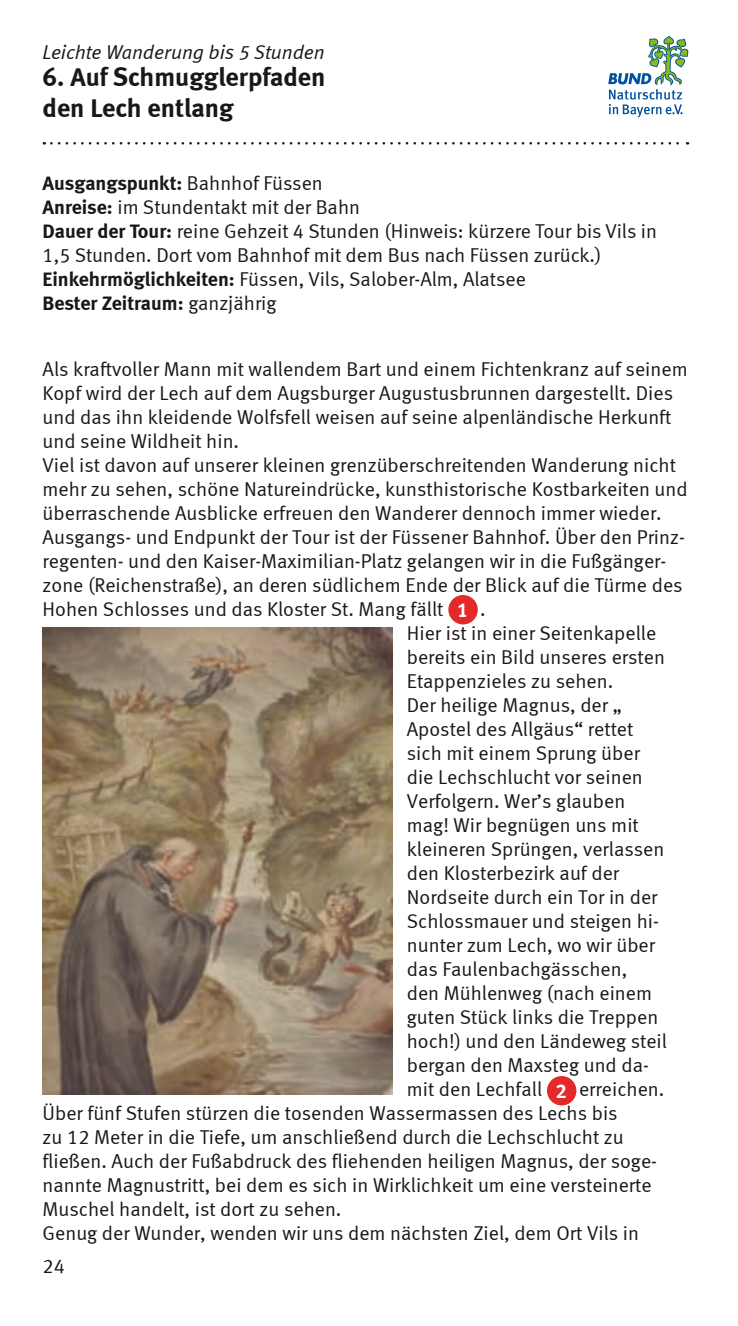
<style>
.page{position:relative;width:738px;height:1326px;background:#fff}
.page>*{position:absolute;margin:0;border:0;box-sizing:border-box;transform-origin:0 0}
.t1{font:26.25px/31.5px "Meta Bold LF";color:#1a171c}
.t2{font:20px/24px "Meta Normal LF";color:#1a171c}
.t3{font:20px "Meta Bold LF";letter-spacing:-.005em;color:#1a171c}
.t4{font:italic 20px "Meta Normal LF";letter-spacing:-.005em;color:#1a171c}
.t5{font:20px "Meta Bold LF";color:#fff}
.s1{font-family:"Meta Normal LF"}
.s2{font-family:"Meta Bold LF"}
</style>
<div class="page">
<svg style="left:51px;top:142px;width:636px;height:2px"></svg>
<svg style="left:608px;top:35px;width:79px;height:82px"></svg>
<div style="left:448px;top:595px;width:29px;height:29px;background:#e42a28;border-radius:50%"></div>
<div style="left:546px;top:1075px;width:30px;height:30px;background:#e42a28;border-radius:50%"></div>
<img style="left:43px;top:627px;width:349px;height:466px">
<p class="t4" style="left:43px;top:41px;width:283px">Leichte Wanderung bis 5 Stunden</p>
<h1 class="t1" style="left:43px;top:60px;width:284px">6. Auf Schmugglerpfaden den Lech entlang</h1>
<p class="t3" style="left:43px;top:171px;width:281px">Ausgangspunkt: <span class="s1">Bahnhof Füssen</span></p>
<p class="t2" style="left:43px;top:194px;width:615px"><span class="s2">Anreise:</span> im Stundentakt mit der Bahn<br><span class="s2">Dauer der Tour:</span> reine Gehzeit 4 Stunden (Hinweis: kürzere Tour bis Vils in 1,5 Stunden. Dort vom Bahnhof mit dem Bus nach Füssen zurück.)<br><span class="s2">Einkehrmöglichkeiten:</span> Füssen, Vils, Salober-Alm, Alatsee</p>
<p class="t3" style="left:43px;top:291px;width:235px">Bester Zeitraum: <span class="s1">ganzjährig</span></p>
<p class="t2" style="left:43px;top:357px;width:646px">Als kraftvoller Mann mit wallendem Bart und einem Fichtenkranz auf seinem Kopf wird der Lech auf dem Augsburger Augustusbrunnen dargestellt. Dies und das ihn kleidende Wolfsfell weisen auf seine alpenländische Herkunft und seine Wildheit hin.<br>Viel ist davon auf unserer kleinen grenzüberschreitenden Wanderung nicht mehr zu sehen, schöne Natureindrücke, kunsthistorische Kostbarkeiten und überraschende Ausblicke erfreuen den Wanderer dennoch immer wieder.<br>Ausgangs- und Endpunkt der Tour ist der Füssener Bahnhof. Über den Prinz&shy;regenten- und den Kaiser-Maximilian-Platz gelangen wir in die Fußgänger&shy;zone (Reichenstraße), an deren südlichem Ende der Blick auf die Türme des Hohen Schlosses und das Kloster St. Mang fällt</p>
<p class="t5" style="left:457px;top:597px;width:13px">1</p>
<p class="t2" style="left:406px;top:620px;width:261px">Hier ist in einer Seitenkapelle bereits ein Bild unseres ersten<br>Etappenzieles zu sehen.<br>Der heilige Magnus, der „<br>Apostel des Allgäus“ rettet sich mit einem Sprung über die Lechschlucht vor seinen<br>Verfolgern. Wer’s glauben mag! Wir begnügen uns mit kleineren Sprüngen, verlassen den Klosterbezirk auf der<br>Nordseite durch ein Tor in der<br>Schlossmauer und steigen hi&shy;nunter zum Lech, wo wir über das Faulenbachgässchen,<br>den Mühlenweg (nach einem guten Stück links die Treppen hoch!) und den Ländeweg steil bergan den Maxsteg und da&shy;mit den Lechfall</p>
<p class="t2" style="left:480px;top:597px;width:7px">.</p>
<p class="t2" style="left:578px;top:1076px;width:87px">erreichen.</p>
<p class="t5" style="left:555px;top:1078px;width:13px">2</p>
<p class="t2" style="left:43px;top:1100px;width:615px">Über fünf Stufen stürzen die tosenden Wassermassen des Lechs bis<br>zu 12 Meter in die Tiefe, um anschließend durch die Lechschlucht zu fließen. Auch der Fußabdruck des fliehenden heiligen Magnus, der soge&shy;nannte Magnustritt, bei dem es sich in Wirklichkeit um eine versteinerte Muschel handelt, ist dort zu sehen.<br>Genug der Wunder, wenden wir uns dem nächsten Ziel, dem Ort Vils in</p>
<p class="t2" style="left:43px;top:1253px;width:24px">24</p>
</div>
